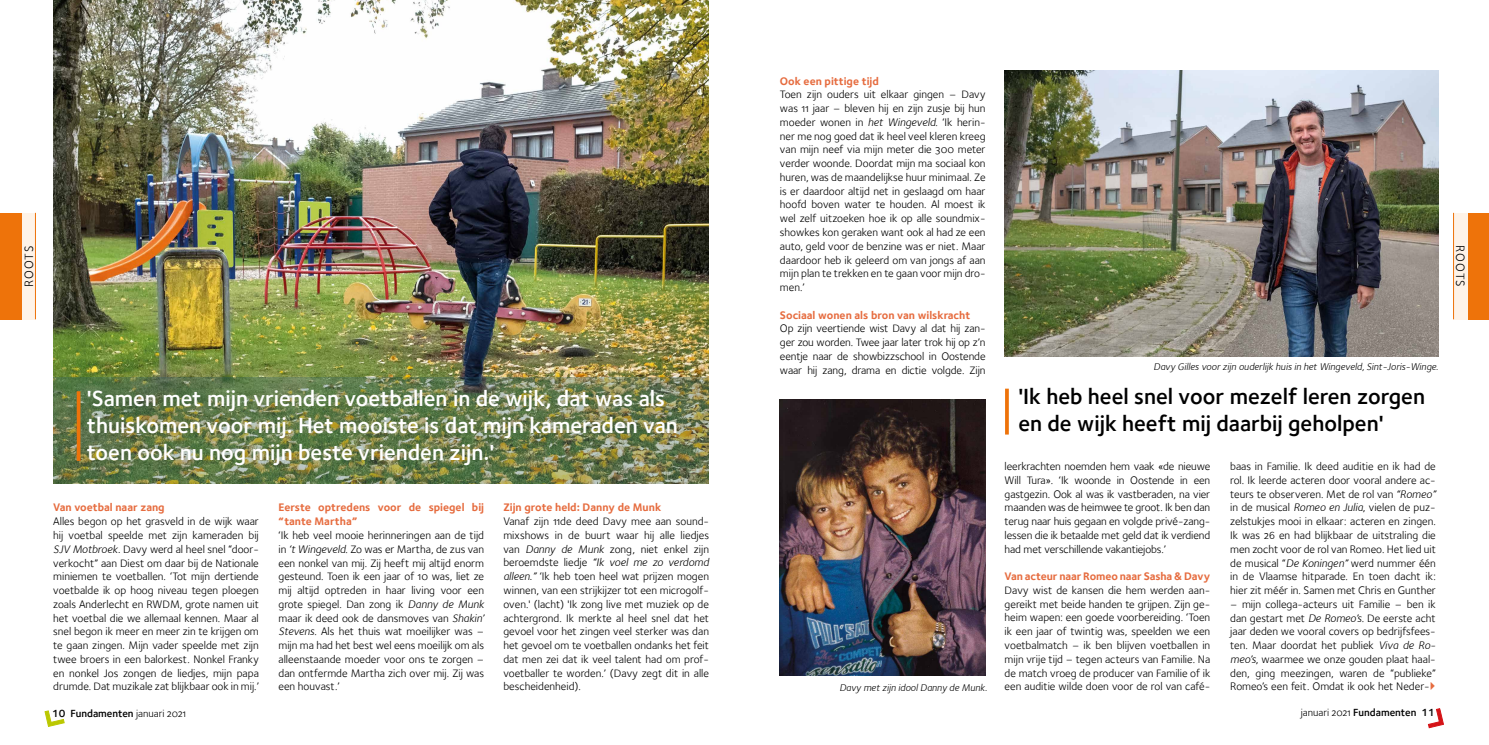
<style>
.page{position:relative;width:1489px;height:745px;background:#fff}
.page>*{position:absolute;margin:0;border:0;box-sizing:border-box;transform-origin:0 0}
.t1{font:600 22.5px/27px "Foundry Sterling";color:#fff}
.t2{font:600 22.5px/27px "Foundry Sterling";color:#000}
.t3{font:12.5px "Foundry Sterling Book OSF";letter-spacing:.095em;color:#000}
.t4{font:11.25px/13.8px "Foundry Sterling Book OSF";color:#000;text-align:justify}
.t5{font:700 11.25px/13.8px "Foundry Sterling";color:#e66c3f}
.t6{font:11.25px "Foundry Sterling Book Italic OSFCE";color:#000}
.t7{font:600 10.62px "Foundry Sterling";color:#000}
.t8{font:10px "Foundry Sterling Book Italic OSFCE";color:#000}
.s1{font-family:"Foundry Sterling Book Italic OSFCE"}
.s2{font-family:"Foundry Sterling Book OSF"}
.s3{font-family:"Foundry Sterling Book OSF";font-weight:400}
</style>
<div class="page">
<svg style="left:1427px;top:708px;width:17px;height:20px"></svg>
<svg style="left:44px;top:710px;width:21px;height:16px"></svg>
<div style="left:0;top:213px;width:22px;height:106px;background:#ee730a"></div>
<div style="left:22px;top:213px;width:13px;height:106px;background:#fef3e8"></div>
<hr style="left:35px;top:213px;width:1px;height:106px;background:#ee730a">
<div style="left:1467px;top:213px;width:21px;height:106px;background:#ee730a"></div>
<div style="left:1453px;top:213px;width:14px;height:106px;background:#fef3e8"></div>
<hr style="left:1453px;top:213px;width:1px;height:106px;background:#ee730a">
<hr style="left:1005px;top:388px;width:3px;height:46px;background:#ee730a">
<img style="left:54px;top:0;width:654px;height:377px">
<img style="left:780px;top:399px;width:205px;height:275px">
<img style="left:1004px;top:71px;width:434px;height:285px">
<img style="left:53px;top:377px;width:655px;height:106px">
<hr style="left:77px;top:391px;width:3px;height:69px;background:#ee730a">
<p class="t5" style="left:780px;top:74px;width:100px">Ook een pittige tijd</p>
<p class="t4" style="left:780px;top:88px;width:207px">Toen zijn ouders uit elkaar gingen – Davy was 11 jaar – bleven hij en zijn zusje bij hun moeder wonen in <span class="s1">het Wingeveld</span>. ‘Ik herin&shy;ner me nog goed dat ik heel veel kleren kreeg van mijn neef via mijn meter die 300 meter verder woonde. Doordat mijn ma sociaal kon huren, was de maandelijkse huur minimaal. Ze is er daardoor altijd net in geslaagd om haar hoofd boven water te houden. Al moest ik wel zelf uitzoeken hoe ik op alle soundmix&shy;showkes kon geraken want ook al had ze een auto, geld voor de benzine was er niet. Maar daardoor heb ik geleerd om van jongs af aan mijn plan te trekken en te gaan voor mijn dro&shy;men.’</p>
<p class="t5" style="left:780px;top:307px;width:192px">Sociaal wonen als bron van wilskracht</p>
<p class="t4" style="left:780px;top:321px;width:207px">Op zijn veertiende wist Davy al dat hij zan&shy;ger zou worden. Twee jaar later trok hij op z’n eentje naar de showbizzschool in Oostende waar hij zang, drama en dictie volgde. Zijn</p>
<p class="t3" style="left:22px;top:287px;width:43px;rotate:-90deg">ROOTS</p>
<p class="t3" style="left:1467px;top:245px;width:43px;rotate:90deg">ROOTS</p>
<p class="t8" style="left:1153px;top:360px;width:286px">Davy Gilles voor zijn ouderlijk huis in het Wingeveld, Sint-Joris-Winge.</p>
<h1 class="t1" style="left:87px;top:384px;width:592px">'Samen met mijn vrienden voetballen in de wijk, dat was als thuiskomen voor mij. Het mooiste is dat mijn kameraden van toen ook nu nog mijn beste vrienden zijn.'</h1>
<p class="t5" style="left:53px;top:500px;width:113px">Van voetbal naar zang</p>
<p class="t4" style="left:53px;top:514px;width:207px">Alles begon op het grasveld in de wijk waar hij voetbal speelde met zijn kameraden bij <span class="s1">SJV Motbroek.</span> Davy werd al heel snel “door&shy;verkocht” aan Diest om daar bij de Nationale miniemen te voetballen. ‘Tot mijn dertiende voetbalde ik op hoog niveau tegen ploegen zoals Anderlecht en RWDM, grote namen uit het voetbal die we allemaal kennen. Maar al snel begon ik meer en meer zin te krijgen om te gaan zingen. Mijn vader speelde met zijn twee broers in een balorkest. Nonkel Franky en nonkel Jos zongen de liedjes, mijn papa drumde. Dat muzikale zat blijkbaar ook in mij.’</p>
<p class="t5" style="left:278px;top:500px;width:207px">Eerste optredens voor de spiegel bij “tante Martha”</p>
<p class="t4" style="left:278px;top:528px;width:207px">‘Ik heb veel mooie herinneringen aan de tijd in <span class="s1">‘t Wingeveld</span>. Zo was er Martha, de zus van een nonkel van mij. Zij heeft mij altijd enorm gesteund. Toen ik een jaar of 10 was, liet ze mij altijd optreden in haar living voor een grote spiegel. Dan zong ik <span class="s1">Danny de Munk </span>maar ik deed ook de dansmoves van <span class="s1">Shakin’ Stevens</span>. Als het thuis wat moeilijker was – mijn ma had het best wel eens moeilijk om als alleenstaande moeder voor ons te zorgen – dan ontfermde Martha zich over mij. Zij was een houvast.’</p>
<p class="t5" style="left:503px;top:500px;width:159px">Zijn grote held: Danny de Munk</p>
<p class="t4" style="left:503px;top:514px;width:207px">Vanaf zijn 11de deed Davy mee aan sound&shy;mixshows in de buurt waar hij alle liedjes van <span class="s1">Danny de Munk</span> zong, niet enkel zijn</p>
<p class="t6" style="left:503px;top:556px;width:207px"><span class="s2">beroemdste liedje</span> “Ik voel me zo verdomd</p>
<p class="t4" style="left:503px;top:569px;width:207px"><span class="s1">alleen.”</span> ‘Ik heb toen heel wat prijzen mogen winnen, van een strijkijzer tot een microgolf&shy;oven.' (lacht) 'Ik zong live met muziek op de achtergrond. Ik merkte al heel snel dat het gevoel voor het zingen veel sterker was dan het gevoel om te voetballen ondanks het feit dat men zei dat ik veel talent had om prof&shy;voetballer te worden.’ (Davy zegt dit in alle bescheidenheid).</p>
<p class="t8" style="left:839px;top:681px;width:150px">Davy met zijn idool Danny de Munk.</p>
<h1 class="t2" style="left:1018px;top:383px;width:408px">'Ik heb heel snel voor mezelf leren zorgen en de wijk heeft mij daarbij geholpen'</h1>
<p class="t4" style="left:1230px;top:459px;width:207px">baas in Familie. Ik deed auditie en ik had de rol. Ik leerde acteren door vooral andere ac&shy;teurs te observeren. Met de rol van <span class="s1">“Romeo” </span>in de musical <span class="s1">Romeo en Julia</span>, vielen de puz&shy;zelstukjes mooi in elkaar: acteren en zingen.<br>Ik was 26 en had blijkbaar de uitstraling die men zocht voor de rol van Romeo. Het lied uit de musical “<span class="s1">De Koningen”</span> werd nummer één in de Vlaamse hitparade. En toen dacht ik: hier zit méér in. Samen met Chris en Gunther</p>
<p class="t4" style="left:1230px;top:596px;width:207px">– mijn collega-acteurs uit Familie – ben ik dan gestart met <span class="s1">De Romeo’s</span>. De eerste acht jaar deden we vooral covers op bedrijfsfees&shy;ten. Maar doordat het publiek <span class="s1">Viva de Ro&shy;meo’s</span>, waarmee we onze gouden plaat haal&shy;den, ging meezingen, waren de “publieke” Romeo’s een feit. Omdat ik ook het Neder-</p>
<p class="t4" style="left:1004px;top:459px;width:207px">leerkrachten noemden hem vaak «de nieuwe Will Tura». ‘Ik woonde in Oostende in een gastgezin. Ook al was ik vastberaden, na vier maanden was de heimwee te groot. Ik ben dan terug naar huis gegaan en volgde privé-zang&shy;lessen die ik betaalde met geld dat ik verdiend had met verschillende vakantiejobs.’</p>
<p class="t5" style="left:1004px;top:569px;width:207px">Van acteur naar Romeo naar Sasha &amp; Davy</p>
<p class="t4" style="left:1004px;top:583px;width:207px">Davy wist de kansen die hem werden aan&shy;gereikt met beide handen te grijpen. Zijn ge&shy;heim wapen: een goede voorbereiding. ‘Toen ik een jaar of twintig was, speelden we een voetbalmatch – ik ben blijven voetballen in mijn vrije tijd – tegen acteurs van Familie. Na de match vroeg de producer van Familie of ik een auditie wilde doen voor de rol van café-</p>
<p class="t7" style="left:52px;top:706px;width:135px">10 Fundamenten <span class="s3">januari 2021</span></p>
<p class="t7" style="left:1300px;top:706px;width:135px"><span class="s3">januari 2021</span> Fundamenten 11</p>
</div>
